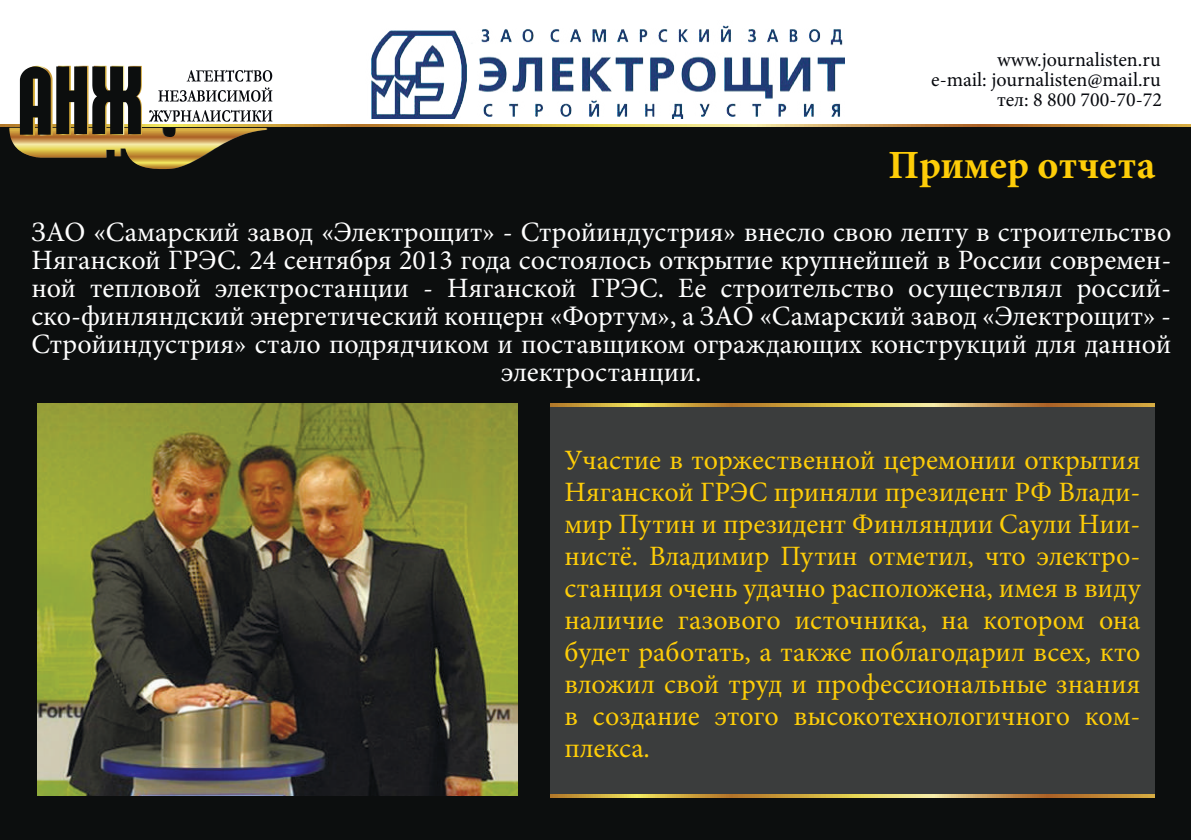
<style>
.page{position:relative;width:1191px;height:840px;background:#fff}
.page>*{position:absolute;margin:0;border:0;box-sizing:border-box;transform-origin:0 0}
.t1{font:700 40px "Minion Pro";color:#fecd08}
.t2{font:28px/28px "Minion Pro";color:#fff;text-align:center}
.t3{font:28px/32px "Minion Pro";color:#fecd08;text-align:justify}
.t4{font:20px/20px "Minion Pro";color:#07090e;text-align:right}
</style>
<div class="page">
<div style="left:0;top:0;width:1190px;height:839px;background:#0c0e0e"></div>
<div style="left:0;top:0;width:1190px;height:124px;background:#fff"></div>
<svg style="left:0;top:124px;width:1190px;height:3px;background:#cea34d"></svg>
<svg style="left:9px;top:66px;width:263px;height:103px"></svg>
<div style="left:550px;top:404px;width:604px;height:392px;background:#3b3d3d"></div>
<svg style="left:550px;top:794px;width:604px;height:2px"></svg>
<svg style="left:550px;top:403px;width:604px;height:3px;background:#d0a84c"></svg>
<img style="left:37px;top:403px;width:481px;height:392px">
<img style="left:371px;top:25px;width:474px;height:94px">
<p class="t4" style="left:931px;top:49px;width:232px">www.journalisten.ru<br>e-mail: journalisten@mail.ru тел: 8 800 700-70-72</p>
<h1 class="t1" style="left:888px;top:137px;width:268px">Пример отчета</h1>
<p class="t2" style="left:31px;top:217px;width:1141px">ЗАО «Самарский завод «Электрощит» - Стройиндустрия» внесло свою лепту в строительство Няганской ГРЭС. 24 сентября 2013 года состоялось открытие крупнейшей в России современ&shy;ной тепловой электростанции - Няганской ГРЭС. Ее строительство осуществлял россий&shy;ско-финляндский энергетический концерн «Фортум», а ЗАО «Самарский завод «Электрощит» - Стройиндустрия» стало подрядчиком и поставщиком ограждающих конструкций для данной электростанции.</p>
<p class="t3" style="left:564px;top:444px;width:578px">Участие в торжественной церемонии открытия Няганской ГРЭС приняли президент РФ Влади&shy;мир Путин и президент Финляндии Саули Нии&shy;нистё. Владимир Путин отметил, что электро&shy;станция очень удачно расположена, имея в виду наличие газового источника, на котором она будет работать, а также поблагодарил всех, кто вложил свой труд и профессиональные знания в создание этого высокотехнологичного ком&shy;плекса.</p>
</div>
